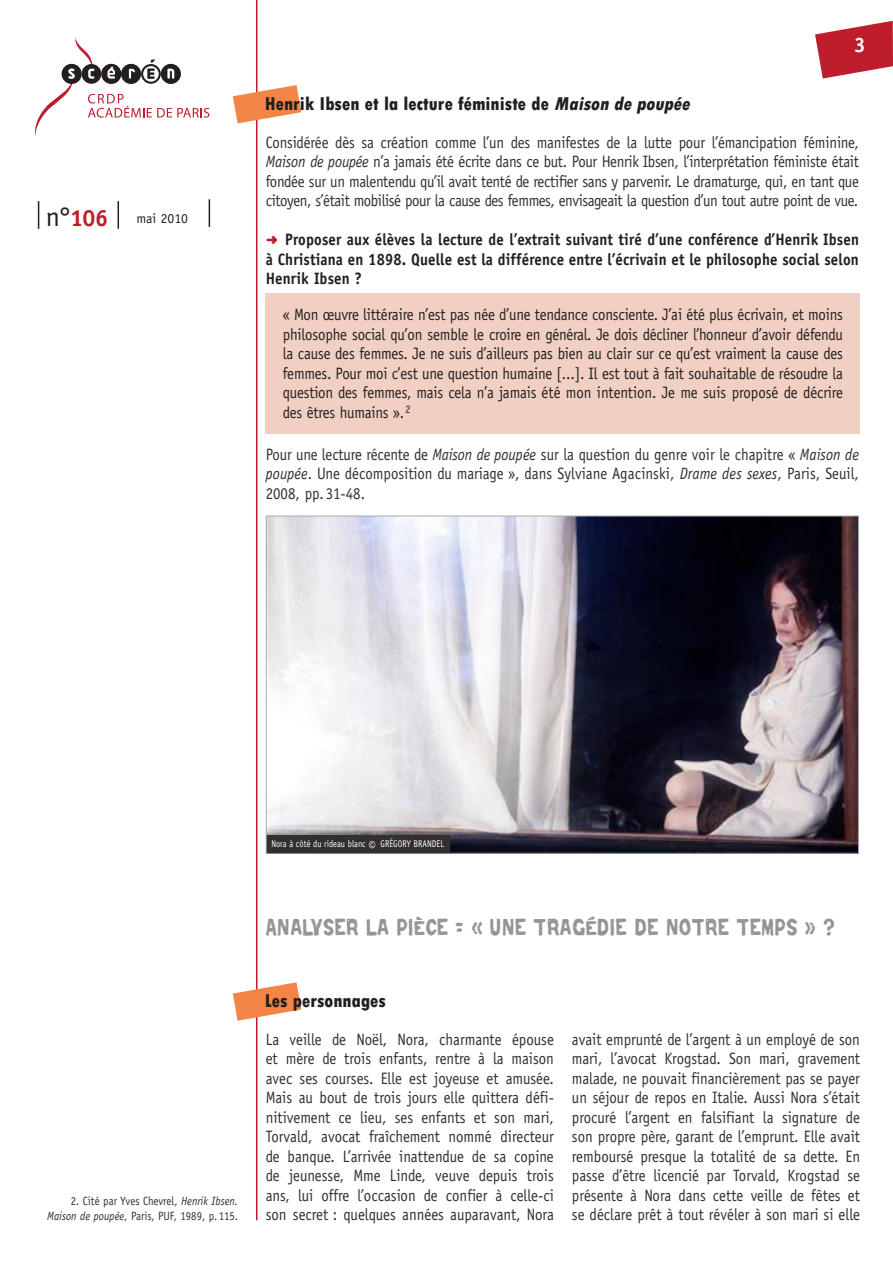
<style>
.page{position:relative;width:893px;height:1263px;background:#fff}
.page>*{position:absolute;margin:0;border:0;box-sizing:border-box;transform-origin:0 0}
.t1{font:21px "Repent";letter-spacing:.025em;color:#939598;scale:.8 1}
.t2{font:800 condensed 19.5px "Tw Cen";color:#231f20}
.t3{font:16.5px/19.5px "Officina Sans";color:#312f30;text-align:justify;scale:.9 1}
.t4{font:16.5px/19.5px "Officina Sans";letter-spacing:-.01em;color:#231f20;text-align:justify;scale:.9 1}
.t5{font:700 16.5px/19.5px "Officina Sans";letter-spacing:.01em;color:#231f20;text-align:justify;scale:.9 1}
.t6{font:13.65px "Officina Sans Std";color:#231f20}
.t7{font:12px/15px "Officina Sans";color:#312f30;text-align:right;scale:.9 1}
.t8{font:9.75px "Officina Sans";letter-spacing:.005em;color:#fff;scale:.85 1}
.s1{font-size:27.3px}
.s2{font-weight:700;font-size:23.4px;color:#be1d2c}
.s3{font-style:italic}
.s4{font-family:"Distro Bats";font-weight:400;font-size:13.5px;color:#be1d2c}
.s5{font-weight:700;font-size:15.75px}
</style>
<div class="page">
<hr style="left:256px;top:0;width:1px;height:1220px;background:#be1d2c">
<svg style="left:35px;top:37px;width:174px;height:99px"></svg>
<svg style="left:209px;top:199px;width:1px;height:28px"></svg>
<svg style="left:38px;top:201px;width:1px;height:28px"></svg>
<svg style="left:118px;top:201px;width:1px;height:28px"></svg>
<svg style="left:233px;top:85px;width:68px;height:38px"></svg>
<img style="left:268px;top:518px;width:589px;height:334px">
<div style="left:267px;top:835px;width:183px;height:17px;background:#312f30"></div>
<div style="left:266px;top:293px;width:594px;height:141px;background:#f1d0c3"></div>
<svg style="left:233px;top:982px;width:68px;height:39px"></svg>
<svg style="left:815px;top:21px;width:78px;height:58px"></svg>
<p class="t6" style="left:46px;top:210px;width:144px"><span class="s1">n°</span> <span class="s2">106</span> mai 2010</p>
<p class="t2" style="left:265px;top:92px;width:431px">Henrik Ibsen et la lecture féministe de <span class="s3">Maison de poupée</span></p>
<p class="t3" style="left:266px;top:132px;width:661px">Considérée dès sa création comme l’un des manifestes de la lutte pour l’émancipation féminine, <span class="s3">Maison de poupée</span> n’a jamais été écrite dans ce but. Pour Henrik Ibsen, l’interprétation féministe était fondée sur un malentendu qu’il avait tenté de rectifier sans y parvenir. Le dramaturge, qui, en tant que citoyen, s’était mobilisé pour la cause des femmes, envisageait la question d’un tout autre point de vue.</p>
<p class="t5" style="left:266px;top:230px;width:661px"><span class="s4">b</span> Proposer aux élèves la lecture de l’extrait suivant tiré d’une conférence d’Henrik Ibsen à Christiana en 1898. Quelle est la différence entre l’écrivain et le philosophe social selon Henrik Ibsen ?</p>
<p class="t4" style="left:283px;top:305px;width:624px">« Mon œuvre littéraire n’est pas née d’une tendance consciente. J’ai été plus écrivain, et moins philosophe social qu’on semble le croire en général. Je dois décliner l’honneur d’avoir défendu la cause des femmes. Je ne suis d’ailleurs pas bien au clair sur ce qu’est vraiment la cause des femmes. Pour moi c’est une question humaine [...]. Il est tout à fait souhaitable de résoudre la question des femmes, mais cela n’a jamais été mon intention. Je me suis proposé de décrire des êtres humains ». <sup>2</sup></p>
<p class="t3" style="left:266px;top:444px;width:661px">Pour une lecture récente de <span class="s3">Maison de poupée</span> sur la question du genre voir le chapitre « <span class="s3">Maison de poupée</span>. Une décomposition du mariage », dans Sylviane Agacinski, <span class="s3">Drame des sexes</span>, Paris, Seuil, 2008, pp.31-48.</p>
<p class="t7" style="left:47px;top:1194px;width:214px">2. Cité par Yves Chevrel, <span class="s3">Henrik Ibsen.<br>Maison de poupée</span>, Paris, PUF, 1989, p.115.</p>
<p class="t8" style="left:271px;top:838px;width:174px">Nora à côté du rideau blanc <span class="s5">©</span> grégory brandel</p>
<p class="t1" style="left:266px;top:915px;width:713px">ANALYSER LA PIÈCE : « UNE TRAGÉDIE DE NOTRE TEMPS » ?</p>
<p class="t2" style="left:265px;top:990px;width:123px">Les personnages</p>
<p class="t3" style="left:266px;top:1029px;width:322px">La veille de Noël, Nora, charmante épouse et mère de trois enfants, rentre à la maison avec ses courses. Elle est joyeuse et amusée.<br>Mais au bout de trois jours elle quittera défi&shy;nitivement ce lieu, ses enfants et son mari, Torvald, avocat fraîchement nommé directeur de banque. L’arrivée inattendue de sa copine de jeunesse, Mme Linde, veuve depuis trois ans, lui offre l’occasion de confier à celle-ci son secret : quelques années auparavant, Nora</p>
<p class="t3" style="left:572px;top:1029px;width:322px">avait emprunté de l’argent à un employé de son mari, l’avocat Krogstad. Son mari, gravement malade, ne pouvait financièrement pas se payer un séjour de repos en Italie. Aussi Nora s’était procuré l’argent en falsifiant la signature de son propre père, garant de l’emprunt. Elle avait remboursé presque la totalité de sa dette. En passe d’être licencié par Torvald, Krogstad se présente à Nora dans cette veille de fêtes et se déclare prêt à tout révéler à son mari si elle</p>
</div>
